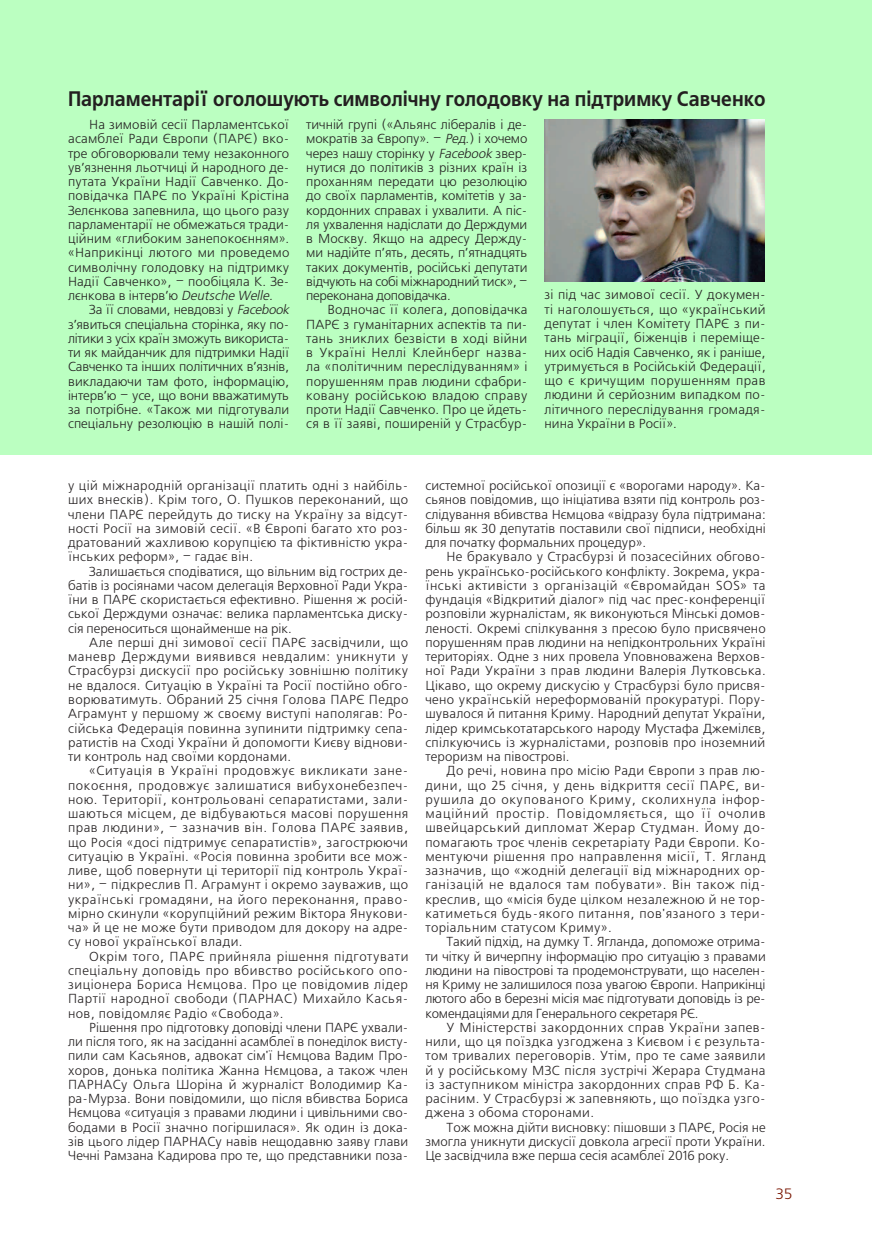
<style>
.page{position:relative;width:872px;height:1255px;background:#fff}
.page>*{position:absolute;margin:0;border:0;box-sizing:border-box;transform-origin:0 0}
.podzagolovok{font:700 21px "Free Set C";color:#231f20;scale:.9 1}
.foto{font:15px "Free Set C";color:#791500}
.text_freeset{font:13.05px/14.2px "Free Set C";letter-spacing:.01em;color:#231f20;text-align:justify}
.text_freeset-2{font:13.05px/14.2px "Free Set C";letter-spacing:-.01em;color:#231f20}
.s1{font-style:italic}
</style>
<div class="page">
<div style="left:0;top:0;width:872px;height:455px;background:#bbffc1"></div>
<img style="left:544px;top:119px;width:220px;height:162px">
<p class="podzagolovok" style="left:68px;top:87px;width:776px">Парламентарії оголошують символічну голодовку на підтримку Савченко</p>
<p class="text_freeset" style="left:68px;top:118px;width:223px;text-indent:21px">На зимовій сесії Парламентської асамблеї Ради Європи (ПАРЄ) вко&shy;тре обговорювали тему незаконного ув’язнення льотчиці й народного де&shy;путата України Надії Савченко. До&shy;повідачка ПАРЄ по Україні Крістіна Зелєнкова запевнила, що цього разу парламентарії не обмежаться тради&shy;ційним «глибоким занепокоєнням». «Наприкінці лютого ми проведемо символічну голодовку на підтримку Надії Савченко», – пообіцяла К. Зе&shy;лєнкова в інтерв’ю <span class="s1">Deutsche Welle.</span></p>
<p class="text_freeset-2" style="left:68px;top:303px;width:226px;text-indent:21px">За її словами, невдовзі у <span class="s1">Facebook </span>з’явиться спеціальна сторінка, яку по&shy;літики з усіх країн зможуть використа&shy;ти як майданчик для підтримки Надії Савченко та інших політичних в’язнів, викладаючи там фото, інформацію, інтерв’ю – усе, що вони вважатимуть за потрібне. «Також ми підготували спеціальну резолюцію в нашій полі-</p>
<p class="text_freeset" style="left:306px;top:118px;width:223px">тичній групі («Альянс лібералів і де&shy;мократів за Європу». – <span class="s1">Ред</span>.) і хочемо через нашу сторінку у <span class="s1">Facebook</span> звер&shy;нутися до політиків з різних країн із проханням передати цю резолюцію до своїх парламентів, комітетів у за&shy;кордонних справах і ухвалити. А піс&shy;ля ухвалення надіслати до Держдуми в Москву. Якщо на адресу Держду&shy;ми надійте п’ять, десять, п’ятнадцять таких документів, російські депутати відчують на собі міжнародний тиск», – переконана доповідачка.</p>
<p class="text_freeset" style="left:306px;top:303px;width:223px;text-indent:21px">Водночас її колега, доповідачка ПАРЄ з гуманітарних аспектів та пи&shy;тань зниклих безвісти в ході війни в Україні Неллі Клейнберг назва&shy;ла «політичним переслідуванням» і порушенням прав людини сфабри&shy;ковану російською владою справу проти Надії Савченко. Про це йдеть&shy;ся в її заяві, поширеній у Страсбур-</p>
<p class="text_freeset" style="left:544px;top:288px;width:223px">зі під час зимової сесії. У докумен&shy;ті наголошується, що «український депутат і член Комітету ПАРЄ з пи&shy;тань міграції, біженців і переміще&shy;них осіб Надія Савченко, як і раніше, утримується в Російській Федерації, що є кричущим порушенням прав людини й серйозним випадком по&shy;літичного переслідування громадя&shy;нина України в Росії».</p>
<p class="text_freeset" style="left:68px;top:479px;width:342px">у цій міжнародній організації платить одні з найбіль&shy;ших внесків). Крім того, О. Пушков переконаний, що члени ПАРЄ перейдуть до тиску на Україну за відсут&shy;ності Росії на зимовій сесії. «В Європі багато хто роз&shy;дратований жахливою корупцією та фіктивністю укра&shy;їнських реформ», – гадає він.</p>
<p class="text_freeset" style="left:68px;top:564px;width:342px;text-indent:21px">Залишається сподіватися, що вільним від гострих де&shy;батів із росіянами часом делегація Верховної Ради Укра&shy;їни в ПАРЄ скористається ефективно. Рішення ж росій&shy;ської Держдуми означає: велика парламентська диску&shy;сія переноситься щонайменше на рік.</p>
<p class="text_freeset" style="left:68px;top:636px;width:342px;text-indent:21px">Але перші дні зимової сесії ПАРЄ засвідчили, що маневр Держдуми виявився невдалим: уникнути у Страсбурзі дискусії про російську зовнішню політику не вдалося. Ситуацію в Україні та Росії постійно обго&shy;ворюватимуть. Обраний 25 січня Голова ПАРЄ Педро Аграмунт у першому ж своєму виступі наполягав: Ро&shy;сійська Федерація повинна зупинити підтримку сепа&shy;ратистів на Сході України й допомогти Києву віднови&shy;ти контроль над своїми кордонами.</p>
<p class="text_freeset" style="left:68px;top:764px;width:342px;text-indent:21px">«Ситуація в Україні продовжує викликати зане&shy;покоєння, продовжує залишатися вибухонебезпеч&shy;ною. Території, контрольовані сепаратистами, зали&shy;шаються місцем, де відбуваються масові порушення прав людини», – зазначив він. Голова ПАРЄ заявив, що Росія «досі підтримує сепаратистів», загострюючи ситуацію в Україні. «Росія повинна зробити все мож&shy;ливе, щоб повернути ці території під контроль Украї&shy;ни», – підкреслив П. Аграмунт і окремо зауважив, що українські громадяни, на його переконання, право&shy;мірно скинули «корупційний режим Віктора Янукови&shy;ча» й це не може бути приводом для докору на адре&shy;су нової української влади.</p>
<p class="text_freeset" style="left:68px;top:949px;width:342px;text-indent:21px">Окрім того, ПАРЄ прийняла рішення підготувати спеціальну доповідь про вбивство російського опо&shy;зиціонера Бориса Нємцова. Про це повідомив лідер Партії народної свободи (ПАРНАС) Михайло Касья&shy;нов, повідомляє Радіо «Свобода».</p>
<p class="text_freeset" style="left:68px;top:1020px;width:342px;text-indent:21px">Рішення про підготовку доповіді члени ПАРЄ ухвали&shy;ли після того, як на засіданні асамблеї в понеділок висту&shy;пили сам Касьянов, адвокат сім'ї Нємцова Вадим Про&shy;хоров, донька політика Жанна Нємцова, а також член ПАРНАСу Ольга Шоріна й журналіст Володимир Ка&shy;ра-Мурза. Вони повідомили, що після вбивства Бориса Нємцова «ситуація з правами людини і цивільними сво&shy;бодами в Росії значно погіршилася». Як один із дока&shy;зів цього лідер ПАРНАСу навів нещодавню заяву глави Чечні Рамзана Кадирова про те, що представники поза-</p>
<p class="text_freeset" style="left:425px;top:479px;width:342px">системної російської опозиції є «ворогами народу». Ка&shy;сьянов повідомив, що ініціатива взяти під контроль роз&shy;слідування вбивства Нємцова «відразу була підтримана: більш як 30 депутатів поставили свої підписи, необхідні для початку формальних процедур».</p>
<p class="text_freeset" style="left:425px;top:550px;width:342px;text-align:left;text-indent:21px">Не бракувало у Страсбурзі й позасесійних обгово&shy;рень українсько-російського конфлікту. Зокрема, укра&shy;їнські активісти з організацій «Євромайдан SOS» та фундація «Відкритий діалог» під час прес-конференції розповіли журналістам, як виконуються Мінські домов&shy;леності. Окремі спілкування з пресою було присвячено порушенням прав людини на непідконтрольних Україні територіях. Одне з них провела Уповноважена Верхов&shy;ної Ради України з прав людини Валерія Лутковська.<br>Цікаво, що окрему дискусію у Страсбурзі було присвя&shy;чено українській нереформованій прокуратурі. Пору&shy;шувалося й питання Криму. Народний депутат України, лідер кримськотатарського народу Мустафа Джемілєв, спілкуючись із журналістами, розповів про іноземний тероризм на півострові.</p>
<p class="text_freeset" style="left:425px;top:764px;width:342px;text-indent:21px">До речі, новина про місію Ради Європи з прав лю&shy;дини, що 25 січня, у день відкриття сесії ПАРЄ, ви&shy;рушила до окупованого Криму, сколихнула інфор&shy;маційний простір. Повідомляється, що її очолив швейцарський дипломат Жерар Студман. Йому до&shy;помагають троє членів секретаріату Ради Європи. Ко&shy;ментуючи рішення про направлення місії, Т. Ягланд зазначив, що «жодній делегації від міжнародних ор&shy;ганізацій не вдалося там побувати». Він також під&shy;креслив, що «місія буде цілком незалежною й не тор&shy;катиметься будь-якого питання, пов'язаного з тери&shy;торіальним статусом Криму».</p>
<p class="text_freeset" style="left:425px;top:935px;width:342px;text-indent:21px">Такий підхід, на думку Т. Ягланда, допоможе отрима&shy;ти чітку й вичерпну інформацію про ситуацію з правами людини на півострові та продемонструвати, що населен&shy;ня Криму не залишилося поза увагою Європи. Наприкінці лютого або в березні місія має підготувати доповідь із ре&shy;комендаціями для Генерального секретаря РЄ.</p>
<p class="text_freeset" style="left:425px;top:1020px;width:342px;text-indent:21px">У Міністерстві закордонних справ України запев&shy;нили, що ця поїздка узгоджена з Києвом і є результа&shy;том тривалих переговорів. Утім, про те саме заявили й у російському МЗС після зустрічі Жерара Студмана із заступником міністра закордонних справ РФ Б. Ка&shy;расіним. У Страсбурзі ж запевняють, що поїздка узго&shy;джена з обома сторонами.</p>
<p class="text_freeset" style="left:425px;top:1120px;width:342px;text-indent:21px">Тож можна дійти висновку: пішовши з ПАРЄ, Росія не змогла уникнути дискусії довкола агресії проти України.<br>Це засвідчила вже перша сесія асамблеї 2016 року.</p>
<p class="foto" style="left:776px;top:1185px;width:18px">35</p>
</div>
